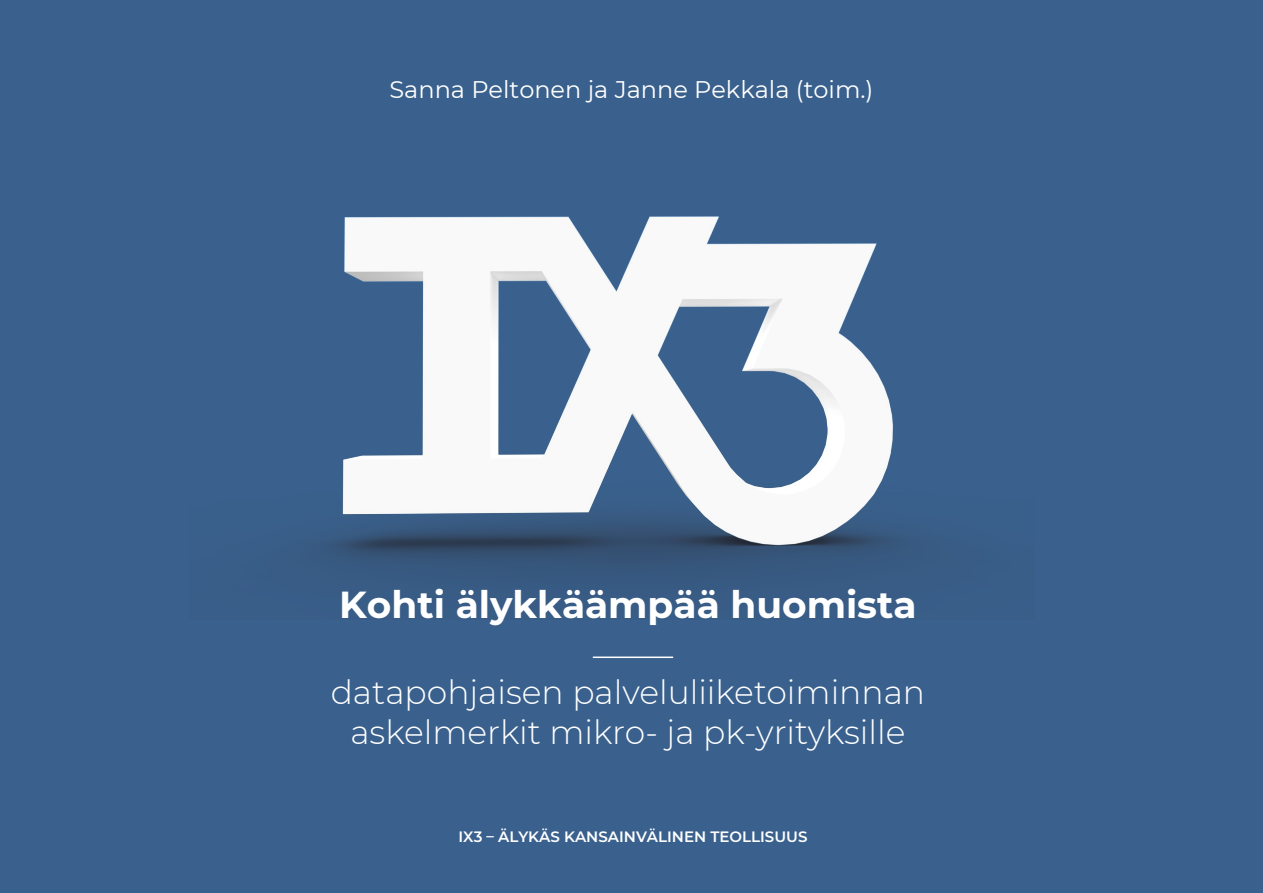
<style>
.page{position:relative;width:1263px;height:893px;background:#3a618d}
.page>*{position:absolute;margin:0;border:0;box-sizing:border-box;transform-origin:0 0}
.t1{font:700 37.5px "Montserrat";color:#fff}
.t2{font:300 33px/39.6px "Montserrat";color:#fff;text-align:center}
.t3{font:24px "Montserrat";color:#fff}
.t4{font:600 15px "Montserrat";color:#fff}
</style>
<div class="page">
<img style="left:304px;top:216px;width:628px;height:374px">
<hr style="left:593px;top:656px;width:80px;height:2px;background:#fff">
<p class="t3" style="left:390px;top:73px;width:485px">Sanna Peltonen ja Janne Pekkala (toim.)</p>
<p class="t1" style="left:339px;top:577px;width:579px">Kohti älykkäämpää huomista</p>
<p class="t2" style="left:331px;top:672px;width:596px">datapohjaisen palveluliiketoiminnan askelmerkit mikro- ja pk-yrityksille</p>
<p class="t4" style="left:458px;top:826px;width:350px">IX3 – ÄLYKÄS KANSAINVÄLINEN TEOLLISUUS</p>
</div>
